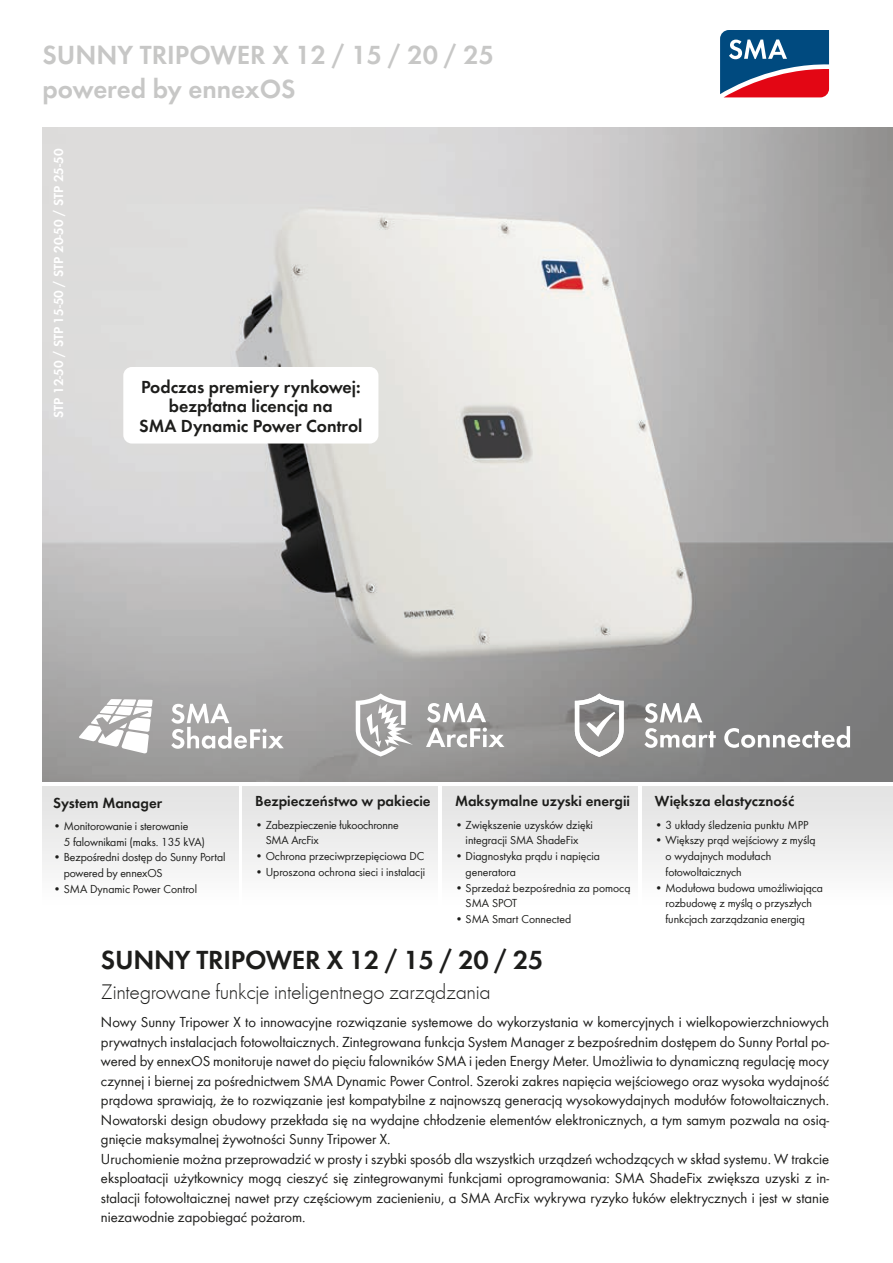
<style>
.page{position:relative;width:893px;height:1263px;background:#fff}
.page>*{position:absolute;margin:0;border:0;box-sizing:border-box;transform-origin:0 0}
.t1{font:600 27px/34.5px "SMA Futura Global";color:#c7c7c6}
.t2{font:600 27px "SMA Futura Global";letter-spacing:-.01em;color:#1d1d1b}
.t3{font:300 21.75px "SMA Futura Global";letter-spacing:-.015em;color:#1d1d1b}
.t4{font:600 18px/19.5px "SMA Futura Global";color:#1d1d1b;text-align:center}
.t5{font:15px/19.5px "SMA Futura Global";color:#1d1d1b}
.t6{font:600 15px "SMA Futura Global";color:#1d1d1b}
.t7{font:600 13.5px "SMA Futura Global";color:#fff}
.t8{font:12px/15.8px "SMA Futura Global";color:#1d1d1b}
</style>
<div class="page">
<img style="left:43px;top:128px;width:850px;height:653px">
<svg style="left:720px;top:30px;width:110px;height:68px;background:#655476"></svg>
<div style="left:43px;top:787px;width:195px;height:119px;background:linear-gradient(to bottom,#e1e1e1,#fdfdfd)"></div>
<div style="left:242px;top:787px;width:196px;height:119px;background:linear-gradient(to bottom,#e1e1e1,#fdfdfd)"></div>
<div style="left:442px;top:787px;width:196px;height:119px;background:linear-gradient(to bottom,#e1e1e1,#fdfdfd)"></div>
<div style="left:642px;top:787px;width:251px;height:119px;background:linear-gradient(to bottom,#e1e1e1,#fdfdfd)"></div>
<svg style="left:79px;top:699px;width:74px;height:55px"></svg>
<svg style="left:171px;top:704px;width:113px;height:45px"></svg>
<svg style="left:575px;top:693px;width:49px;height:64px"></svg>
<svg style="left:644px;top:703px;width:72px;height:45px"></svg>
<svg style="left:724px;top:726px;width:126px;height:22px"></svg>
<svg style="left:426px;top:703px;width:78px;height:44px"></svg>
<svg style="left:356px;top:693px;width:57px;height:63px"></svg>
<div style="left:123px;top:367px;width:255px;height:76px;background:#fff;border-radius:9px"></div>
<h1 class="t1" style="left:43px;top:37px;width:453px">SUNNY TRIPOWER X 12 / 15 / 20 / 25 powered by ennexOS</h1>
<p class="t7" style="left:51px;top:418px;width:271px;rotate:-90deg">STP 12-50 / STP 15-50 / STP 20-50 / STP 25-50</p>
<p class="t4" style="left:139px;top:377px;width:225px">Podczas premiery rynkowej: bezpłatna licencja na<br>SMA Dynamic Power Control</p>
<p class="t6" style="left:53px;top:794px;width:111px">System Manager</p>
<p class="t8" style="left:64px;top:818px;width:143px;text-indent:-11px">• Monitorowanie i sterowanie<br>5 falownikami (maks. 135 kVA)</p>
<p class="t8" style="left:64px;top:849px;width:163px;text-indent:-11px">• Bezpośredni dostęp do Sunny Portal powered by ennexOS</p>
<p class="t8" style="left:53px;top:881px;width:145px">• SMA Dynamic Power Control</p>
<p class="t6" style="left:255px;top:792px;width:177px">Bezpieczeństwo w pakiecie</p>
<p class="t8" style="left:266px;top:816px;width:135px;text-indent:-11px">• Zabezpieczenie łukoochronne<br>SMA ArcFix</p>
<p class="t8" style="left:255px;top:848px;width:171px">• Ochrona przeciwprzepięciowa DC</p>
<p class="t8" style="left:255px;top:864px;width:171px">• Uproszona ochrona sieci i instalacji</p>
<p class="t6" style="left:455px;top:792px;width:177px">Maksymalne uzyski energii</p>
<p class="t8" style="left:455px;top:816px;width:140px;text-align:center">• Zwiększenie uzysków dzięki integracji SMA ShadeFix</p>
<p class="t8" style="left:466px;top:848px;width:136px;text-indent:-11px">• Diagnostyka prądu i napięcia generatora</p>
<p class="t8" style="left:466px;top:879px;width:166px;text-indent:-11px">• Sprzedaż bezpośrednia za pomocą<br>SMA SPOT</p>
<p class="t8" style="left:455px;top:911px;width:118px">• SMA Smart Connected</p>
<p class="t6" style="left:655px;top:792px;width:141px">Większa elastyczność</p>
<p class="t8" style="left:655px;top:816px;width:155px">• 3 układy śledzenia punktu MPP</p>
<p class="t8" style="left:665px;top:832px;width:152px;text-indent:-11px">• Większy prąd wejściowy z myślą o wydajnych modułach fotowoltaicznych</p>
<p class="t8" style="left:655px;top:879px;width:170px;text-align:center">• Modułowa budowa umożliwiająca rozbudowę z myślą o przyszłych funkcjach zarządzania energią</p>
<h1 class="t2" style="left:101px;top:943px;width:444px">SUNNY TRIPOWER X 12 / 15 / 20 / 25</h1>
<h2 class="t3" style="left:101px;top:978px;width:391px">Zintegrowane funkcje inteligentnego zarządzania</h2>
<p class="t5" style="left:101px;top:1012px;width:730px">Nowy Sunny Tripower X to innowacyjne rozwiązanie systemowe do wykorzystania w komercyjnych i wielkopowierzchniowych prywatnych instalacjach fotowoltaicznych. Zintegrowana funkcja System Manager z bezpośrednim dostępem do Sunny Portal po&shy;wered by ennexOS monitoruje nawet do pięciu falowników SMA i jeden Energy Meter. Umożliwia to dynamiczną regulację mocy czynnej i biernej za pośrednictwem SMA Dynamic Power Control. Szeroki zakres napięcia wejściowego oraz wysoka wydajność prądowa sprawiają, że to rozwiązanie jest kompatybilne z najnowszą generacją wysokowydajnych modułów fotowoltaicznych.<br>Nowatorski design obudowy przekłada się na wydajne chłodzenie elementów elektronicznych, a tym samym pozwala na osią&shy;gnięcie maksymalnej żywotności Sunny Tripower X.<br>Uruchomienie można przeprowadzić w prosty i szybki sposób dla wszystkich urządzeń wchodzących w skład systemu. W trakcie eksploatacji użytkownicy mogą cieszyć się zintegrowanymi funkcjami oprogramowania: SMA ShadeFix zwiększa uzyski z in&shy;stalacji fotowoltaicznej nawet przy częściowym zacienieniu, a SMA ArcFix wykrywa ryzyko łuków elektrycznych i jest w stanie niezawodnie zapobiegać pożarom.</p>
</div>
